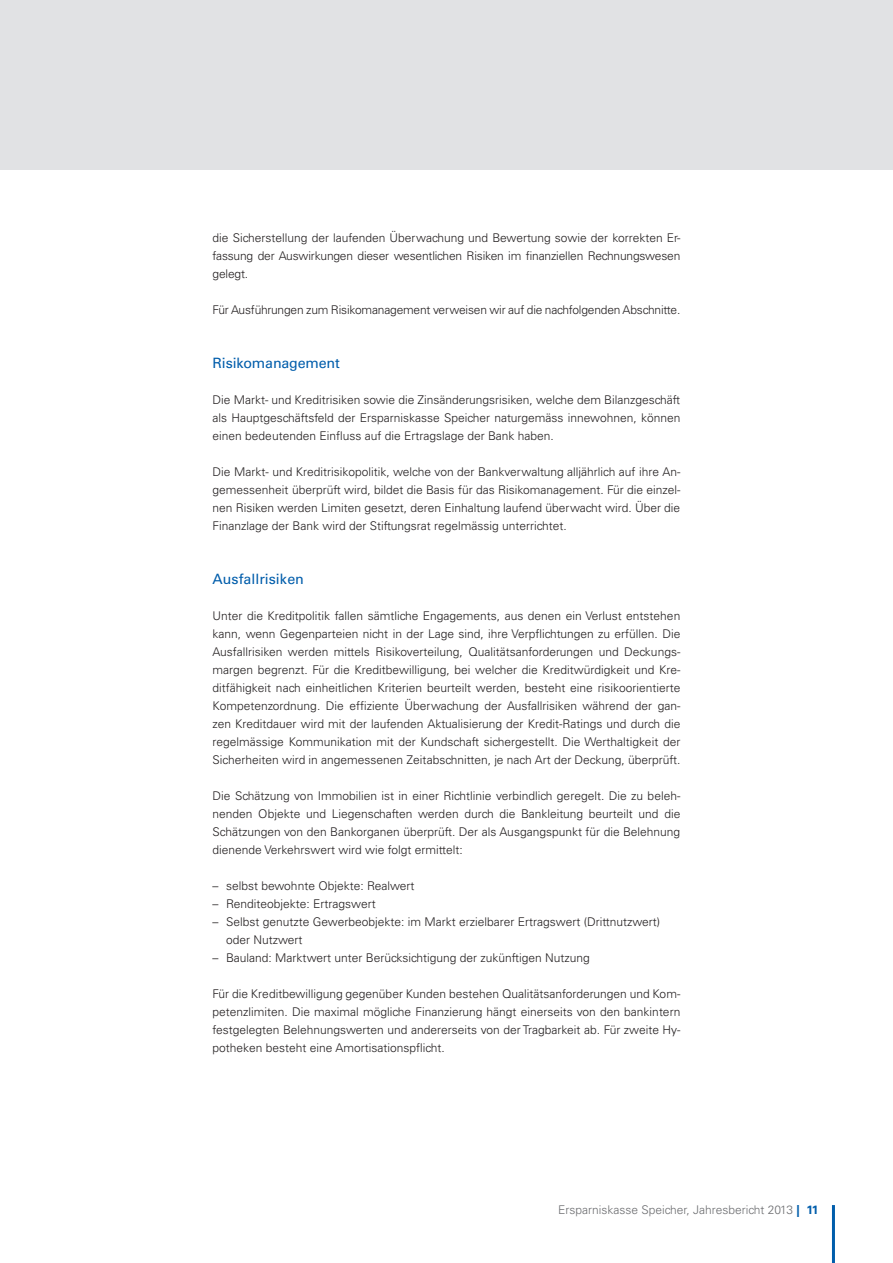
<style>
.page{position:relative;width:893px;height:1263px;background:#fff}
.page>*{position:absolute;margin:0;border:0;box-sizing:border-box;transform-origin:0 0}
.t1{font:14.25px "Univers";letter-spacing:-.01em;color:#015dab}
.t2{font:300 12px/18px "Univers";color:#231f20;text-align:justify}
.t3{font:300 12px "Univers";color:#6c6d70}
.s1{font-weight:700;color:#015dab}
</style>
<div class="page">
<div style="left:0;top:0;width:893px;height:170px;background:#e1e2e4"></div>
<hr style="left:832px;top:1205px;width:3px;height:58px;background:#015dab">
<p class="t2" style="left:213px;top:228px;width:469px">die Sicherstellung der laufenden Überwachung und Bewertung sowie der korrekten Er&shy;fassung der Auswirkungen dieser wesentlichen Risiken im finanziellen Rechnungswesen gelegt.</p>
<p class="t2" style="left:213px;top:300px;width:469px">Für Ausführungen zum Risikomanagement verweisen wir auf die nachfolgenden Abschnitte.</p>
<p class="t1" style="left:213px;top:354px;width:129px">Risikomanagement</p>
<p class="t2" style="left:213px;top:390px;width:469px">Die Markt- und Kreditrisiken sowie die Zinsänderungsrisiken, welche dem Bilanzgeschäft als Hauptgeschäftsfeld der Ersparniskasse Speicher naturgemäss innewohnen, können einen bedeutenden Einfluss auf die Ertragslage der Bank haben.</p>
<p class="t2" style="left:213px;top:462px;width:469px">Die Markt- und Kreditrisikopolitik, welche von der Bankverwaltung alljährlich auf ihre An&shy;gemessenheit überprüft wird, bildet die Basis für das Risikomanagement. Für die einzel&shy;nen Risiken werden Limiten gesetzt, deren Einhaltung laufend überwacht wird. Über die Finanzlage der Bank wird der Stiftungsrat regelmässig unterrichtet.</p>
<p class="t1" style="left:213px;top:570px;width:93px">Ausfallrisiken</p>
<p class="t2" style="left:213px;top:606px;width:469px">Unter die Kreditpolitik fallen sämtliche Engagements, aus denen ein Verlust entstehen kann, wenn Gegenparteien nicht in der Lage sind, ihre Verpflichtungen zu erfüllen. Die Ausfallrisiken werden mittels Risikoverteilung, Qualitätsanforderungen und Deckungs&shy;margen begrenzt. Für die Kreditbewilligung, bei welcher die Kreditwürdigkeit und Kre&shy;ditfähigkeit nach einheitlichen Kriterien beurteilt werden, besteht eine risikoorientierte Kompetenzordnung. Die effiziente Überwachung der Ausfallrisiken während der gan&shy;zen Kreditdauer wird mit der laufenden Aktualisierung der Kredit-Ratings und durch die regelmässige Kommunikation mit der Kundschaft sichergestellt. Die Werthaltigkeit der Sicherheiten wird in angemessenen Zeitabschnitten, je nach Art der Deckung, überprüft.</p>
<p class="t2" style="left:213px;top:786px;width:469px">Die Schätzung von Immobilien ist in einer Richtlinie verbindlich geregelt. Die zu beleh&shy;nenden Objekte und Liegenschaften werden durch die Bankleitung beurteilt und die Schätzungen von den Bankorganen überprüft. Der als Ausgangspunkt für die Belehnung dienende Verkehrswert wird wie folgt ermittelt:</p>
<p class="t2" style="left:213px;top:876px;width:203px">– selbst bewohnte Objekte: Realwert</p>
<p class="t2" style="left:213px;top:894px;width:165px">– Renditeobjekte: Ertragswert</p>
<p class="t2" style="left:226px;top:912px;width:436px;text-indent:-14px">– Selbst genutzte Gewerbeobjekte: im Markt erzielbarer Ertragswert (Drittnutzwert) oder Nutzwert</p>
<p class="t2" style="left:213px;top:948px;width:379px">– Bauland: Marktwert unter Berücksichtigung der zukünftigen Nutzung</p>
<p class="t2" style="left:213px;top:984px;width:469px">Für die Kreditbewilligung gegenüber Kunden bestehen Qualitätsanforderungen und Kom&shy;petenzlimiten. Die maximal mögliche Finanzierung hängt einerseits von den bankintern festgelegten Belehnungswerten und andererseits von der Tragbarkeit ab. Für zweite Hy&shy;potheken besteht eine Amortisationspflicht.</p>
<p class="t3" style="left:558px;top:1202px;width:262px">Ersparniskasse Speicher, Jahresbericht 2013 <span class="s1">| 11</span></p>
</div>
